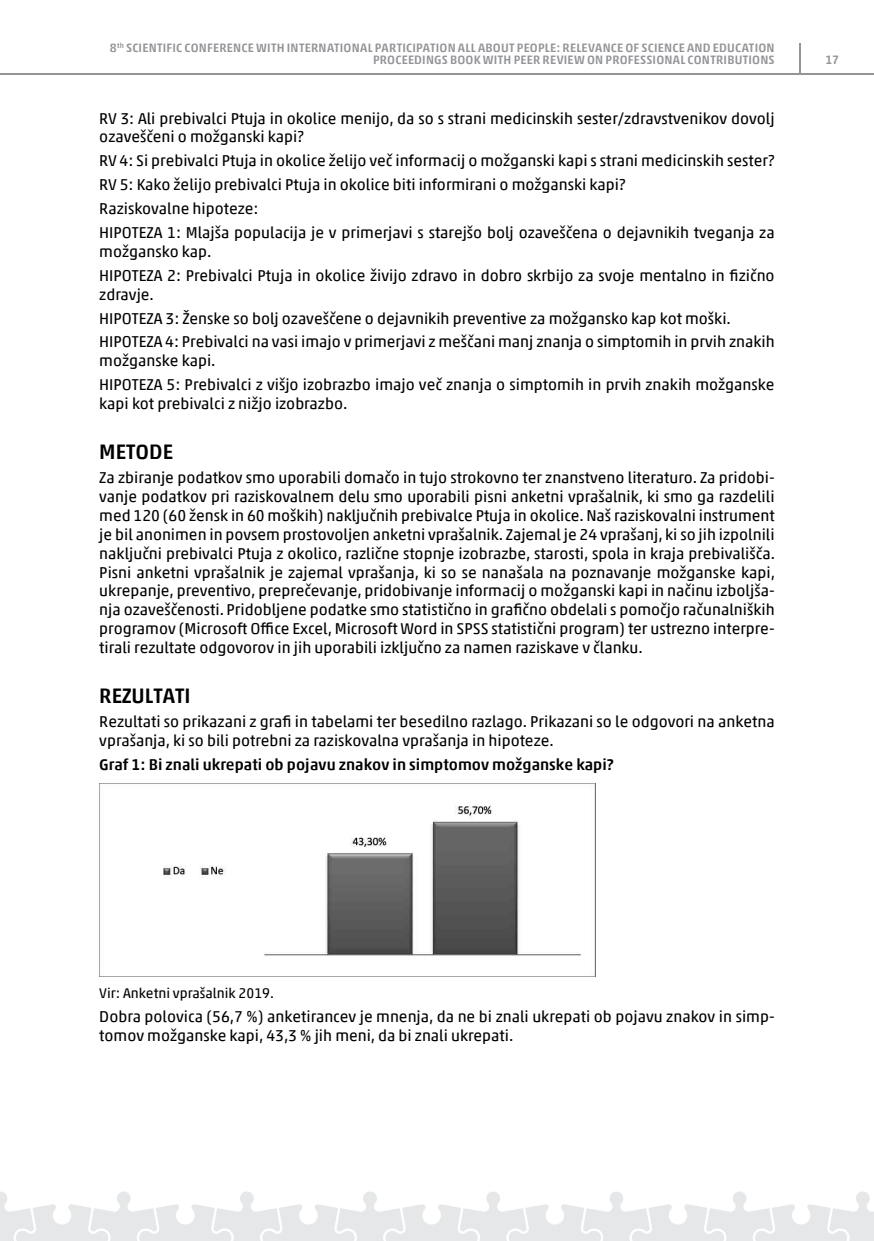
<style>
.page{position:relative;width:874px;height:1241px;background:#fff}
.page>*{position:absolute;margin:0;border:0;box-sizing:border-box;transform-origin:0 0}
.t1{font:500 21px "Akko Std";color:#000}
.t2{font:15.75px/18.9px "Akko Pro";color:#000}
.t3{font:500 15.75px "Akko Std";color:#000}
.t4{font:14px "Akko Pro";color:#000}
.t5{font:500 12.25px/12.2px "Akko Std";letter-spacing:.015em;color:#939498;text-align:right}
</style>
<div class="page">
<hr style="left:0;top:74px;width:873px;height:1px;background:#939498">
<hr style="left:799px;top:43px;width:1px;height:32px;background:#939498">
<svg style="left:0;top:1191px;width:873px;height:49px"></svg>
<img style="left:99px;top:783px;width:496px;height:193px">
<p class="t5" style="left:110px;top:41px;width:666px">8<sup>th</sup> SCIENTIFIC CONFERENCE WITH INTERNATIONAL PARTICIPATION ALL ABOUT PEOPLE: RELEVANCE OF SCIENCE AND EDUCATION<br>PROCEEDINGS BOOK WITH PEER REVIEW ON PROFESSIONAL CONTRIBUTIONS</p>
<p class="t2" style="left:99px;top:108px;width:676px">RV 3: Ali prebivalci Ptuja in okolice menijo, da so s strani medicinskih sester/zdravstvenikov dovolj ozaveščeni o možganski kapi?</p>
<p class="t2" style="left:99px;top:149px;width:676px;line-height:23.8px">RV 4: Si prebivalci Ptuja in okolice želijo več informacij o možganski kapi s strani medicinskih sester?<br>RV 5: Kako želijo prebivalci Ptuja in okolice biti informirani o možganski kapi?<br>Raziskovalne hipoteze:<br>HIPOTEZA 1: Mlajša populacija je v primerjavi s starejšo bolj ozaveščena o dejavnikih tveganja za</p>
<p class="t2" style="left:99px;top:239px;width:676px;line-height:23.8px">možgansko kap.<br>HIPOTEZA 2: Prebivalci Ptuja in okolice živijo zdravo in dobro skrbijo za svoje mentalno in fizično</p>
<p class="t2" style="left:99px;top:282px;width:676px;line-height:23.8px">zdravje.<br>HIPOTEZA 3: Ženske so bolj ozaveščene o dejavnikih preventive za možgansko kap kot moški.<br>HIPOTEZA 4: Prebivalci na vasi imajo v primerjavi z meščani manj znanja o simptomih in prvih znakih</p>
<p class="t2" style="left:99px;top:348px;width:676px;line-height:23.8px">možganske kapi.<br>HIPOTEZA 5: Prebivalci z višjo izobrazbo imajo več znanja o simptomih in prvih znakih možganske</p>
<p class="t2" style="left:99px;top:394px;width:249px">kapi kot prebivalci z nižjo izobrazbo.</p>
<h1 class="t1" style="left:99px;top:439px;width:75px">METODE</h1>
<p class="t2" style="left:99px;top:468px;width:676px;text-align:justify">Za zbiranje podatkov smo uporabili domačo in tujo strokovno ter znanstveno literaturo. Za pridobi&shy;vanje podatkov pri raziskovalnem delu smo uporabili pisni anketni vprašalnik, ki smo ga razdelili med 120 (60 žensk in 60 moških) naključnih prebivalce Ptuja in okolice. Naš raziskovalni instrument je bil anonimen in povsem prostovoljen anketni vprašalnik. Zajemal je 24 vprašanj, ki so jih izpolnili naključni prebivalci Ptuja z okolico, različne stopnje izobrazbe, starosti, spola in kraja prebivališča.<br>Pisni anketni vprašalnik je zajemal vprašanja, ki so se nanašala na poznavanje možganske kapi, ukrepanje, preventivo, preprečevanje, pridobivanje informacij o možganski kapi in načinu izboljša&shy;nja ozaveščenosti. Pridobljene podatke smo statistično in grafično obdelali s pomočjo računalniških programov (Microsoft Office Excel, Microsoft Word in SPSS statistični program) ter ustrezno interpre&shy;tirali rezultate odgovorov in jih uporabili izključno za namen raziskave v članku.</p>
<h1 class="t1" style="left:99px;top:683px;width:93px">REZULTATI</h1>
<p class="t2" style="left:99px;top:712px;width:676px">Rezultati so prikazani z grafi in tabelami ter besedilno razlago. Prikazani so le odgovori na anketna vprašanja, ki so bili potrebni za raziskovalna vprašanja in hipoteze.</p>
<p class="t3" style="left:99px;top:754px;width:515px">Graf 1: Bi znali ukrepati ob pojavu znakov in simptomov možganske kapi?</p>
<p class="t5" style="left:825px;top:53px;width:15px">17</p>
<p class="t4" style="left:99px;top:984px;width:176px">Vir: Anketni vprašalnik 2019.</p>
<p class="t2" style="left:99px;top:1006px;width:676px">Dobra polovica (56,7 %) anketirancev je mnenja, da ne bi znali ukrepati ob pojavu znakov in simp&shy;tomov možganske kapi, 43,3 % jih meni, da bi znali ukrepati.</p>
</div>
